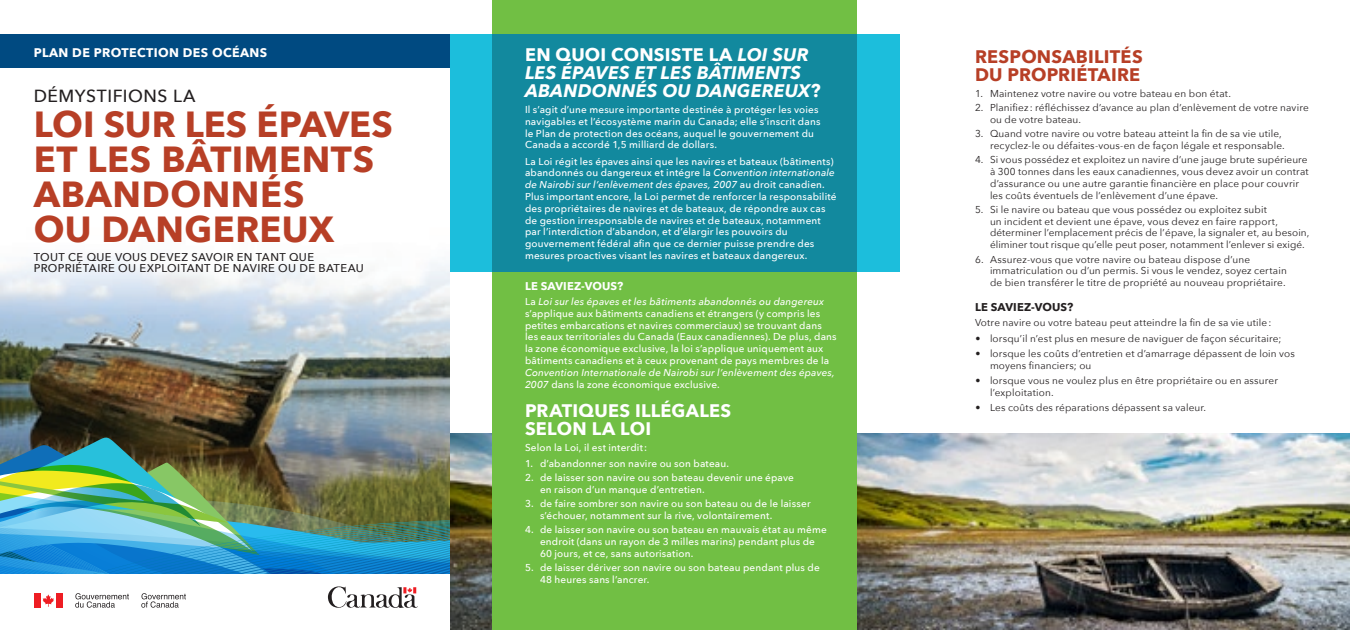
<style>
.page{position:relative;width:1350px;height:630px;background:#fff}
.page>*{position:absolute;margin:0;border:0;box-sizing:border-box;transform-origin:0 0}
.t1{font:700 36.25px/35px "Avenir Next";letter-spacing:.01em;color:#b73f26}
.t2{font:italic 700 18.12px/18.1px "Avenir Next";letter-spacing:.01em;color:#fff}
.t3{font:700 18.12px/18.1px "Avenir Next";letter-spacing:.01em;color:#b73f26}
.t4{font:700 18.12px/18.1px "Avenir Next";letter-spacing:.01em;color:#fff}
.t5{font:500 17.5px "Avenir Next";letter-spacing:.03em;color:#231f20}
.t6{font:700 12.5px "Avenir Next";letter-spacing:.03em;color:#fff}
.t7{font:500 11.25px/11px "Avenir Next";letter-spacing:.035em;color:#231f20}
.t8{font:700 11.25px "Avenir Next";letter-spacing:.015em;color:#231f20}
.t9{font:700 11.25px "Avenir Next";letter-spacing:.015em;color:#fff}
.body-white{font:500 10px/11.8px "Avenir Next";letter-spacing:.015em;color:#fff}
.Body{font:10px/11.8px "Avenir Next";letter-spacing:.015em;color:#231f20}
.s1{font-style:normal}
.s2{font-style:italic}
</style>
<div class="page">
<img style="left:0;top:257px;width:450px;height:180px">
<div style="left:0;top:34px;width:450px;height:34px;background:#004a81"></div>
<img style="left:450px;top:434px;width:900px;height:196px">
<div style="left:492px;top:0;width:366px;height:630px;background:#71bf44"></div>
<div style="left:450px;top:34px;width:450px;height:237px;background:#1cbedc"></div>
<div style="left:492px;top:34px;width:366px;height:237px;background:#12899e"></div>
<img style="left:0;top:437px;width:450px;height:137px">
<svg style="left:328px;top:586px;width:90px;height:22px"></svg>
<div style="left:34px;top:593px;width:7px;height:15px;background:#ee1d23"></div>
<svg style="left:43px;top:594px;width:11px;height:13px"></svg>
<div style="left:56px;top:593px;width:7px;height:15px;background:#ee1d23"></div>
<svg style="left:141px;top:593px;width:45px;height:15px"></svg>
<svg style="left:75px;top:593px;width:54px;height:15px"></svg>
<p class="t6" style="left:34px;top:42px;width:235px">PLAN DE PROTECTION DES OCÉANS</p>
<p class="t5" style="left:34px;top:81px;width:163px">DÉMYSTIFIONS LA</p>
<p class="t1" style="left:34px;top:106px;width:361px">LOI SUR LES ÉPAVES<br>ET LES BÂTIMENTS<br>ABANDONNÉS<br>OU DANGEREUX</p>
<h2 class="t7" style="left:34px;top:251px;width:332px">TOUT CE QUE VOUS DEVEZ SAVOIR EN TANT QUE<br>PROPRIÉTAIRE OU EXPLOITANT DE NAVIRE OU DE BATEAU</h2>
<h3 class="t2" style="left:525px;top:45px;width:297px"><span class="s1">EN QUOI CONSISTE LA</span> LOI SUR<br>LES ÉPAVES ET LES BÂTIMENTS<br>ABANDONNÉS OU DANGEREUX<span class="s1">?</span></h3>
<p class="body-white" style="left:525px;top:103px;width:297px">Il s’agit d’une mesure importante destinée à protéger les voies navigables et l’écosystème marin du Canada; elle s’inscrit dans le Plan de protection des océans, auquel le gouvernement du Canada a accordé 1,5 milliard de dollars.</p>
<p class="body-white" style="left:525px;top:155px;width:313px">La Loi régit les épaves ainsi que les navires et bateaux (bâtiments) abandonnés ou dangereux et intégre la <span class="s2">Convention internationale de Nairobi sur l’enlèvement des épaves, 2007</span> au droit canadien.<br>Plus important encore, la Loi permet de renforcer la responsabilité des propriétaires de navires et de bateaux, de répondre aux cas de gestion irresponsable de navires et de bateaux, notamment par l’interdiction d’abandon, et d’élargir les pouvoirs du gouvernement fédéral afin que ce dernier puisse prendre des mesures proactives visant les navires et bateaux dangereux.</p>
<h4 class="t9" style="left:525px;top:276px;width:100px">LE SAVIEZ-VOUS?</h4>
<p class="body-white" style="left:525px;top:295px;width:313px">La <span class="s2">Loi sur les épaves et les bâtiments abandonnés ou dangereux </span>s’applique aux bâtiments canadiens et étrangers (y compris les petites embarcations et navires commerciaux) se trouvant dans les eaux territoriales du Canada (Eaux canadiennes). De plus, dans la zone économique exclusive, la loi s’applique uniquement aux bâtiments canadiens et à ceux provenant de pays membres de la <span class="s2">Convention Internationale de Nairobi sur l’enlèvement des épaves, 2007</span> dans la zone économique exclusive.</p>
<h3 class="t4" style="left:525px;top:401px;width:208px">PRATIQUES ILLÉGALES<br>SELON LA LOI</h3>
<p class="body-white" style="left:525px;top:442px;width:124px">Selon la Loi, il est interdit:</p>
<p class="body-white" style="left:525px;top:457px;width:206px">1. d’abandonner son navire ou son bateau.</p>
<p class="body-white" style="left:540px;top:471px;width:255px;text-indent:-15px">2. de laisser son navire ou son bateau devenir une épave en raison d’un manque d’entretien.</p>
<p class="body-white" style="left:540px;top:497px;width:272px;text-indent:-15px">3. de faire sombrer son navire ou son bateau ou de le laisser s’échouer, notamment sur la rive, volontairement.</p>
<p class="body-white" style="left:540px;top:524px;width:288px;text-indent:-15px">4. de laisser son navire ou son bateau en mauvais état au même endroit (dans un rayon de 3 milles marins) pendant plus de<br>60 jours, et ce, sans autorisation.</p>
<p class="body-white" style="left:540px;top:561px;width:281px;text-indent:-15px">5. de laisser dériver son navire ou son bateau pendant plus de<br>48 heures sans l’ancrer.</p>
<h3 class="t3" style="left:975px;top:47px;width:169px">RESPONSABILITÉS<br>DU PROPRIÉTAIRE</h3>
<p class="Body" style="left:975px;top:87px;width:257px">1. Maintenez votre navire ou votre bateau en bon état.</p>
<p class="Body" style="left:990px;top:101px;width:320px;text-indent:-15px">2. Planifiez : réfléchissez d’avance au plan d’enlèvement de votre navire ou de votre bateau.</p>
<p class="Body" style="left:975px;top:127px;width:311px;text-align:right">3. Quand votre navire ou votre bateau atteint la fin de sa vie utile, recyclez-le ou défaites-vous-en de façon légale et responsable.</p>
<p class="Body" style="left:990px;top:153px;width:320px;text-indent:-15px">4. Si vous possédez et exploitez un navire d’une jauge brute supérieure à 300 tonnes dans les eaux canadiennes, vous devez avoir un contrat d’assurance ou une autre garantie financière en place pour couvrir les coûts éventuels de l’enlèvement d’une épave.</p>
<p class="Body" style="left:990px;top:203px;width:321px;text-indent:-15px">5. Si le navire ou bateau que vous possédez ou exploitez subit<br>un incident et devient une épave, vous devez en faire rapport, déterminer l’emplacement précis de l’épave, la signaler et, au besoin, éliminer tout risque qu’elle peut poser, notamment l’enlever si exigé.</p>
<p class="Body" style="left:990px;top:253px;width:298px;text-indent:-15px">6. Assurez-vous que votre navire ou bateau dispose d’une immatriculation ou d’un permis. Si vous le vendez, soyez certain de bien transférer le titre de propriété au nouveau propriétaire.</p>
<h4 class="t8" style="left:975px;top:297px;width:100px">LE SAVIEZ-VOUS?</h4>
<p class="Body" style="left:975px;top:316px;width:298px">Votre navire ou votre bateau peut atteindre la fin de sa vie utile :</p>
<p class="Body" style="left:976px;top:332px;width:307px">• lorsqu’il n’est plus en mesure de naviguer de façon sécuritaire;</p>
<p class="Body" style="left:990px;top:347px;width:306px;text-indent:-14px">• lorsque les coûts d’entretien et d’amarrage dépassent de loin vos moyens financiers; ou</p>
<p class="Body" style="left:990px;top:374px;width:289px;text-indent:-14px">• lorsque vous ne voulez plus en être propriétaire ou en assurer l’exploitation.</p>
<p class="Body" style="left:976px;top:401px;width:232px">• Les coûts des réparations dépassent sa valeur.</p>
</div>
